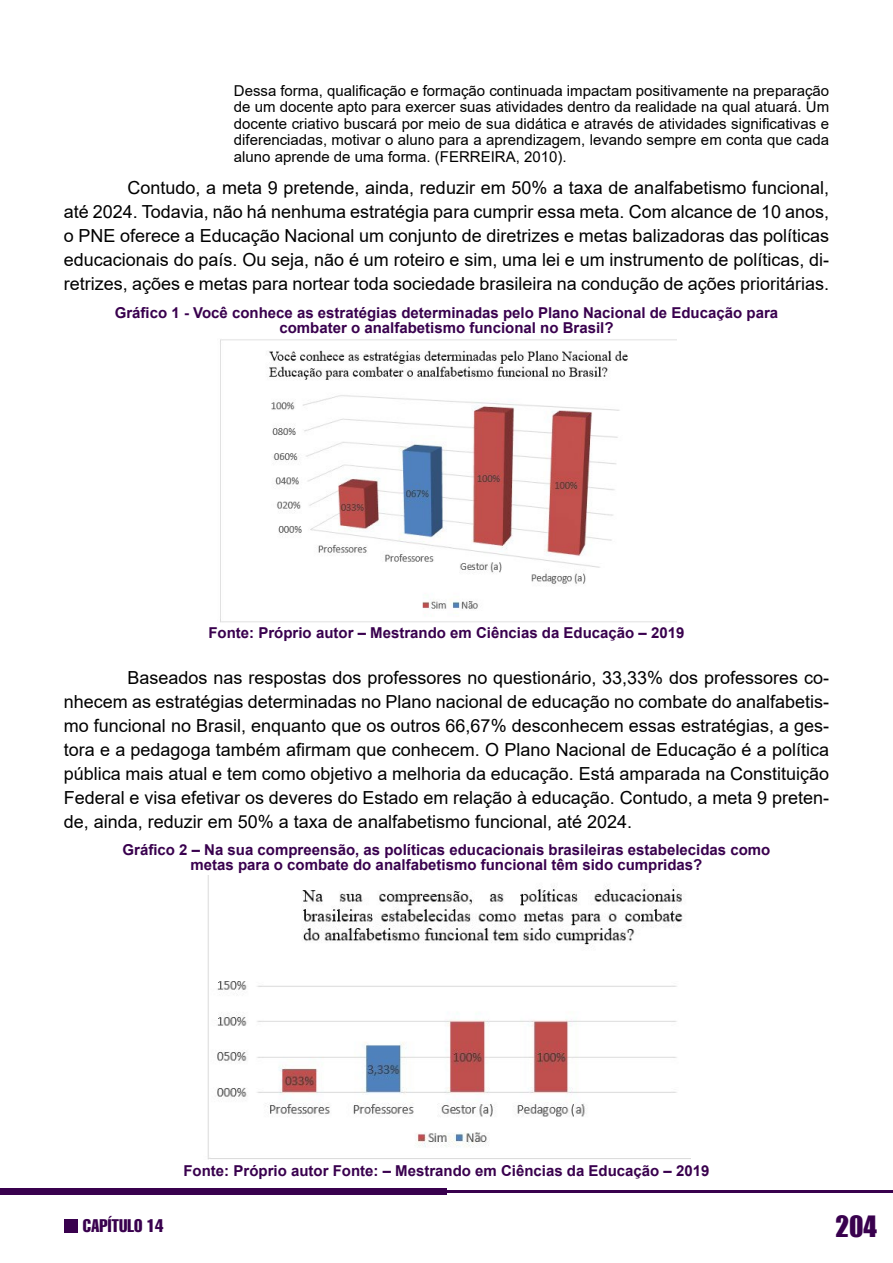
<style>
.page{position:relative;width:893px;height:1263px;background:#fff}
.page>*{position:absolute;margin:0;border:0;box-sizing:border-box;transform-origin:0 0}
.t1{font:27px "Impact";color:#39014e}
.t2{font:18px/24px "Arial";color:#000;text-align:justify}
.t3{font:extra-condensed 18px "Helvetica";color:#39014e}
.t4{font:700 15px/15px "Arial";color:#39014e;text-align:center}
.t5{font:15px/16.5px "Arial";color:#000;text-align:justify}
</style>
<div class="page">
<div style="left:0;top:1188px;width:446px;height:7px;background:#39014e"></div>
<hr style="left:446px;top:1191px;width:447px;height:2px;background:#39014e">
<div style="left:65px;top:1219px;width:13px;height:14px;background:#39014e"></div>
<img style="left:220px;top:339px;width:456px;height:283px">
<img style="left:207px;top:875px;width:483px;height:284px">
<p class="t5" style="left:234px;top:82px;width:597px">Dessa forma, qualificação e formação continuada impactam positivamente na preparação de um docente apto para exercer suas atividades dentro da realidade na qual atuará. Um docente criativo buscará por meio de sua didática e através de atividades significativas e diferenciadas, motivar o aluno para a aprendizagem, levando sempre em conta que cada aluno aprende de uma forma. (FERREIRA, 2010).</p>
<p class="t2" style="left:64px;top:176px;width:767px;text-indent:64px">Contudo, a meta 9 pretende, ainda, reduzir em 50% a taxa de analfabetismo funcional, até 2024. Todavia, não há nenhuma estratégia para cumprir essa meta. Com alcance de 10 anos, o PNE oferece a Educação Nacional um conjunto de diretrizes e metas balizadoras das políticas educacionais do país. Ou seja, não é um roteiro e sim, uma lei e um instrumento de políticas, di&shy;retrizes, ações e metas para nortear toda sociedade brasileira na condução de ações prioritárias.</p>
<p class="t4" style="left:115px;top:306px;width:665px">Gráfico 1 - Você conhece as estratégias determinadas pelo Plano Nacional de Educação para combater o analfabetismo funcional no Brasil?</p>
<p class="t4" style="left:208px;top:626px;width:477px">Fonte: Próprio autor – Mestrando em Ciências da Educação – 2019</p>
<p class="t2" style="left:64px;top:665px;width:767px;text-indent:64px">Baseados nas respostas dos professores no questionário, 33,33% dos professores co&shy;nhecem as estratégias determinadas no Plano nacional de educação no combate do analfabetis&shy;mo funcional no Brasil, enquanto que os outros 66,67% desconhecem essas estratégias, a ges&shy;tora e a pedagoga também afirmam que conhecem. O Plano Nacional de Educação é a política pública mais atual e tem como objetivo a melhoria da educação. Está amparada na Constituição Federal e visa efetivar os deveres do Estado em relação à educação. Contudo, a meta 9 preten&shy;de, ainda, reduzir em 50% a taxa de analfabetismo funcional, até 2024.</p>
<p class="t4" style="left:123px;top:843px;width:649px">Gráfico 2 – Na sua compreensão, as políticas educacionais brasileiras estabelecidas como metas para o combate do analfabetismo funcional têm sido cumpridas?</p>
<p class="t4" style="left:183px;top:1163px;width:527px">Fonte: Próprio autor Fonte: – Mestrando em Ciências da Educação – 2019</p>
<p class="t3" style="left:83px;top:1214px;width:82px">CAPÍTULO 14</p>
<h1 class="t1" style="left:835px;top:1206px;width:43px">204</h1>
</div>
